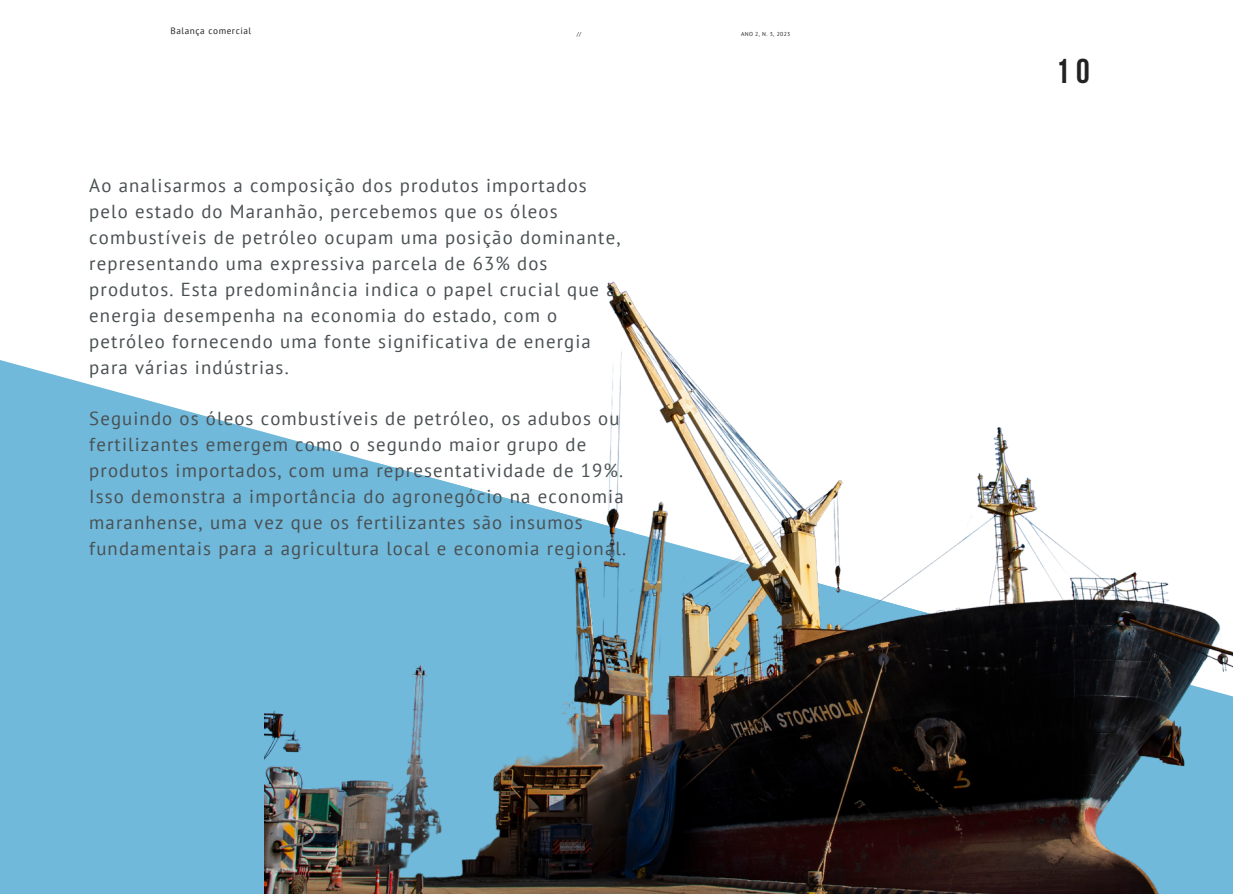
<style>
.page{position:relative;width:1233px;height:894px;background:#fff}
.page>*{position:absolute;margin:0;border:0;box-sizing:border-box;transform-origin:0 0}
.t1{font:700 34.35px "Bebas Neue";color:#222}
.t2{font:18.75px/25.8px "PT Sans";letter-spacing:.06em;color:#495052}
.t3{font:9.3px "PT Sans";letter-spacing:.06em;color:#222}
.t4{font:5.7px "PT Sans";letter-spacing:.06em;color:#222}
</style>
<div class="page">
<svg style="left:0;top:360px;width:264px;height:533px;background:#7abedd"></svg>
<div style="left:229px;top:462px;width:35px;height:431px;background:#70b9db"></div>
<img style="left:264px;top:281px;width:969px;height:612px">
<p class="t3" style="left:171px;top:25px;width:82px">Balança comercial</p>
<p class="t4" style="left:577px;top:30px;width:6px">//</p>
<p class="t4" style="left:741px;top:30px;width:50px">ANO 2, N. 3, 2023</p>
<p class="t2" style="left:89px;top:172px;width:533px">Ao analisarmos a composição dos produtos importados pelo estado do Maranhão, percebemos que os óleos combustíveis de petróleo ocupam uma posição dominante, representando uma expressiva parcela de 63% dos produtos. Esta predominância indica o papel crucial que a energia desempenha na economia do estado, com o petróleo fornecendo uma fonte significativa de energia para várias indústrias.</p>
<p class="t2" style="left:89px;top:405px;width:538px">Seguindo os óleos combustíveis de petróleo, os adubos ou fertilizantes emergem como o segundo maior grupo de produtos importados, com uma representatividade de 19%.<br>Isso demonstra a importância do agronegócio na economia maranhense, uma vez que os fertilizantes são insumos fundamentais para a agricultura local e economia regional.</p>
<p class="t1" style="left:1056px;top:58px;width:36px">10</p>
</div>
